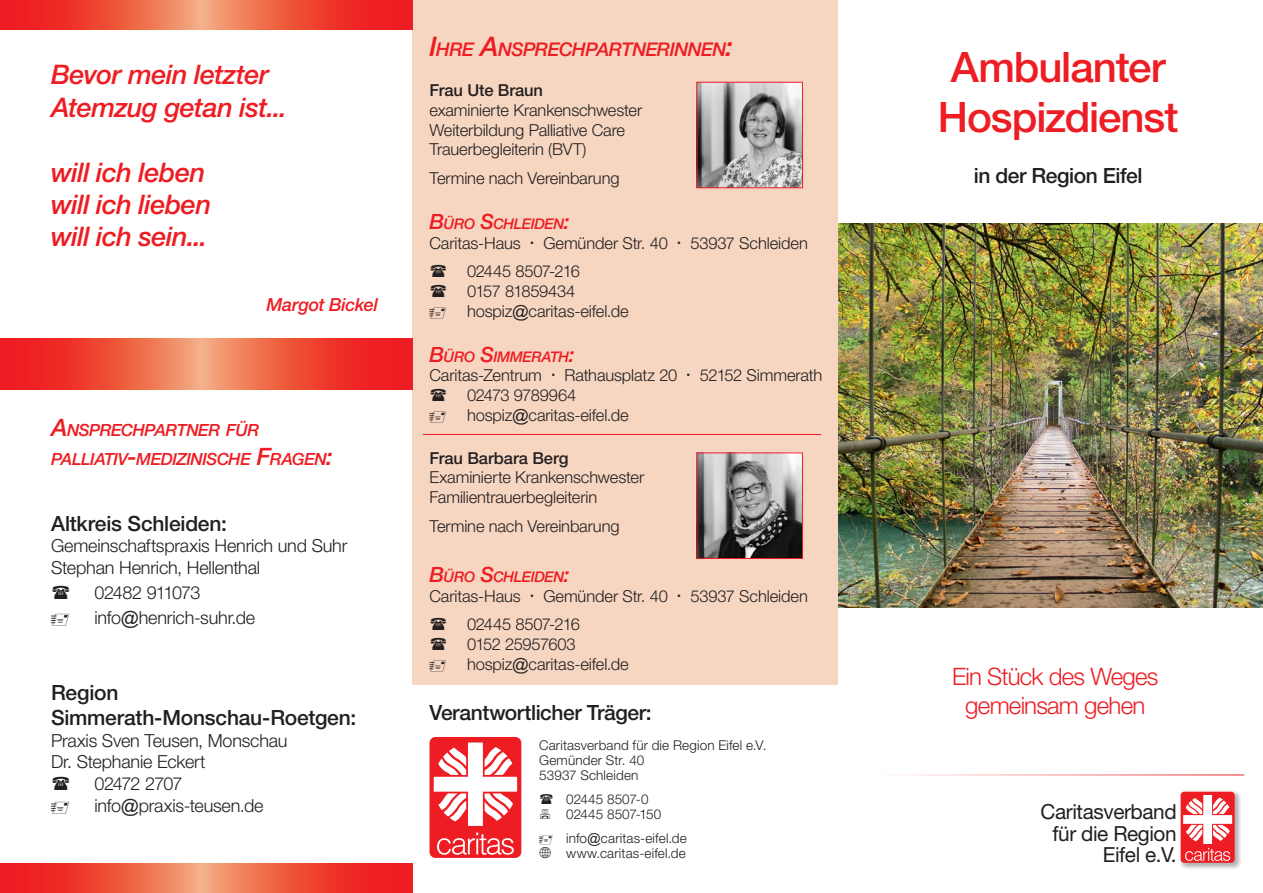
<style>
.page{position:relative;width:1263px;height:893px;background:#fff}
.page>*{position:absolute;margin:0;border:0;box-sizing:border-box;transform-origin:0 0}
.t1{font:500 42px/50.4px "Helvetica Neue LT Std";letter-spacing:-.025em;color:#ee1d23;text-align:center}
.t2{font:italic 500 27px/32.4px "Helvetica Neue LT Std";letter-spacing:-.02em;color:#ee1d23}
.t3{font:300 24px/28.8px "Helvetica Neue LT Std";letter-spacing:-.03em;color:#ee1d23;text-align:center}
.t4{font:500 21px/25.2px "Helvetica Neue LT Std";letter-spacing:-.015em;color:#231f20}
.t5{font:20.7px/21.5px "Helvetica Neue LT Std";letter-spacing:-.02em;color:#231f20;text-align:right}
.t6{font:italic 500 18.9px "Helvetica Neue LT Std";letter-spacing:-.025em;color:#ee1d23}
.t7{font:300 18px/21.6px "Helvetica Neue LT Std";letter-spacing:-.01em;color:#231f20}
.t8{font:italic 500 18px "Helvetica Neue LT Std";letter-spacing:-.015em;color:#ee1d23}
.t9{font:300 18px "Helvetica Neue LT Std";letter-spacing:-.05em;color:#231f20}
.t10{font:italic 500 16.8px/28.8px "Helvetica Neue LT Std";letter-spacing:-.03em;color:#ee1d23}
.t11{font:300 16.5px/19.8px "Helvetica Neue LT Std";letter-spacing:-.01em;color:#231f20}
.t12{font:500 16.5px "Helvetica Neue LT Std";letter-spacing:-.005em;color:#231f20}
.t13{font:italic 500 14.7px "Helvetica Neue LT Std";letter-spacing:-.03em;color:#ee1d23}
.t14{font:300 13.5px/15.1px "Helvetica Neue LT Std";letter-spacing:.01em;color:#231f20}
.s1{font-size:27px}
.s2{font-size:21px}
.s3{font-family:"Arial";font-weight:400}
.s4{font-size:24px}
</style>
<div class="page">
<img style="left:838px;top:224px;width:425px;height:383px">
<div style="left:412px;top:0;width:426px;height:685px;background:#f6d6c1"></div>
<div style="left:429px;top:737px;width:92px;height:121px;background:#ee1d23;border-radius:6px"></div>
<svg style="left:437px;top:832px;width:77px;height:23px"></svg>
<svg style="left:434px;top:742px;width:83px;height:84px"></svg>
<div style="left:1178px;top:789px;width:62px;height:79px;background:#231f20;opacity:.35"></div>
<div style="left:1181px;top:792px;width:54px;height:71px;background:#ee1d23;border-radius:4px"></div>
<svg style="left:1183px;top:795px;width:49px;height:66px"></svg>
<hr style="left:872px;top:775px;width:372px;height:1px;background:#ee1d23">
<hr style="left:423px;top:434px;width:398px;height:1px;background:#ee1d23">
<svg style="left:0;top:339px;width:412px;height:50px;background:#ef513e"></svg>
<svg style="left:0;top:863px;width:412px;height:30px;background:#ef513e"></svg>
<svg style="left:0;top:0;width:412px;height:30px;background:#ef513e"></svg>
<img style="left:699px;top:84px;width:102px;height:102px">
<div style="left:697px;top:82px;width:106px;height:106px;border:1px solid #ee1d23"></div>
<img style="left:699px;top:454px;width:102px;height:103px">
<div style="left:697px;top:452px;width:106px;height:107px;border:1px solid #ee1d23"></div>
<p class="t6" style="left:429px;top:39px;width:305px"><span class="s1">I</span>HRE <span class="s1">A</span>NSPRECHPARTNERINNEN<span class="s1">:</span></p>
<p class="t12" style="left:429px;top:80px;width:115px">Frau Ute Braun</p>
<p class="t11" style="left:429px;top:100px;width:214px">examinierte Krankenschwester<br>Weiterbildung Palliative Care<br>Trauerbegleiterin (BVT)</p>
<p class="t11" style="left:429px;top:168px;width:192px">Termine nach Vereinbarung</p>
<p class="t13" style="left:429px;top:215px;width:142px"><span class="s2">B</span>ÜRO <span class="s2">S</span>CHLEIDEN<span class="s2">:</span></p>
<p class="t11" style="left:429px;top:232px;width:93px">Caritas-Haus</p>
<p class="t11" style="left:543px;top:232px;width:126px">Gemünder Str. 40</p>
<p class="t11" style="left:690px;top:232px;width:119px">53937 Schleiden</p>
<p class="t11" style="left:467px;top:261px;width:163px">02445 8507-216<br>0157 81859434 hospiz<span class="s3">@</span>caritas-eifel.de</p>
<p class="t13" style="left:429px;top:348px;width:147px"><span class="s2">B</span>ÜRO <span class="s2">S</span>IMMERATH<span class="s2">:</span></p>
<p class="t11" style="left:429px;top:365px;width:114px">Caritas-Zentrum</p>
<p class="t11" style="left:564px;top:365px;width:114px">Rathausplatz 20</p>
<p class="t11" style="left:700px;top:365px;width:124px">52152 Simmerath</p>
<p class="t11" style="left:467px;top:385px;width:163px">02473 9789964 hospiz<span class="s3">@</span>caritas-eifel.de</p>
<h1 class="t1" style="left:938px;top:41px;width:242px">Ambulanter<br>Hospizdienst</h1>
<p class="t4" style="left:974px;top:162px;width:170px">in der Region Eifel</p>
<h2 class="t2" style="left:51px;top:58px;width:237px">Bevor mein letzter<br>Atemzug getan ist...</h2>
<h2 class="t2" style="left:51px;top:156px;width:162px">will ich leben will ich lieben will ich sein...</h2>
<p class="t8" style="left:267px;top:294px;width:113px">Margot Bickel</p>
<p class="t10" style="left:51px;top:416px;width:283px"><span class="s4">A</span>NSPRECHPARTNER FÜR<br>PALLIATIV<span class="s4">-</span>MEDIZINISCHE <span class="s4">F</span>RAGEN<span class="s4">:</span></p>
<p class="t12" style="left:429px;top:448px;width:141px">Frau Barbara Berg</p>
<p class="t11" style="left:429px;top:467px;width:216px">Examinierte Krankenschwester<br>Familientrauerbegleiterin</p>
<p class="t11" style="left:429px;top:515px;width:192px">Termine nach Vereinbarung</p>
<p class="t13" style="left:429px;top:568px;width:142px"><span class="s2">B</span>ÜRO <span class="s2">S</span>CHLEIDEN<span class="s2">:</span></p>
<p class="t11" style="left:429px;top:586px;width:93px">Caritas-Haus</p>
<p class="t11" style="left:543px;top:586px;width:126px">Gemünder Str. 40</p>
<p class="t11" style="left:690px;top:586px;width:119px">53937 Schleiden</p>
<p class="t11" style="left:467px;top:614px;width:163px">02445 8507-216<br>0152 25957603 hospiz<span class="s3">@</span>caritas-eifel.de</p>
<p class="t4" style="left:51px;top:511px;width:177px">Altkreis Schleiden:</p>
<p class="t7" style="left:51px;top:535px;width:298px">Gemeinschaftspraxis Henrich und Suhr<br>Stephan Henrich, Hellenthal</p>
<p class="t7" style="left:95px;top:580px;width:162px;line-height:25.2px">02482 911073 info<span class="s3">@</span>henrich-suhr.de</p>
<h3 class="t3" style="left:952px;top:662px;width:208px">Ein Stück des Weges gemeinsam gehen</h3>
<p class="t4" style="left:51px;top:680px;width:307px">Region<br>Simmerath-Monschau-Roetgen:</p>
<p class="t7" style="left:51px;top:729px;width:238px">Praxis Sven Teusen, Monschau</p>
<p class="t7" style="left:51px;top:751px;width:156px">Dr. Stephanie Eckert</p>
<p class="t9" style="left:95px;top:773px;width:90px">02472 2707</p>
<p class="t7" style="left:95px;top:794px;width:171px">info<span class="s3">@</span>praxis-teusen.de</p>
<p class="t5" style="left:1040px;top:801px;width:138px">Caritasverband für die Region<br>Eifel e.V.</p>
<p class="t4" style="left:429px;top:699px;width:224px">Verantwortlicher Träger:</p>
<p class="t14" style="left:539px;top:737px;width:229px">Caritasverband für die Region Eifel e.V.<br>Gemünder Str. 40<br>53937 Schleiden</p>
<p class="t14" style="left:566px;top:791px;width:97px">02445 8507-0<br>02445 8507-150</p>
<p class="t14" style="left:566px;top:830px;width:122px">info<span class="s3">@</span>caritas-eifel.de www.caritas-eifel.de</p>
</div>
